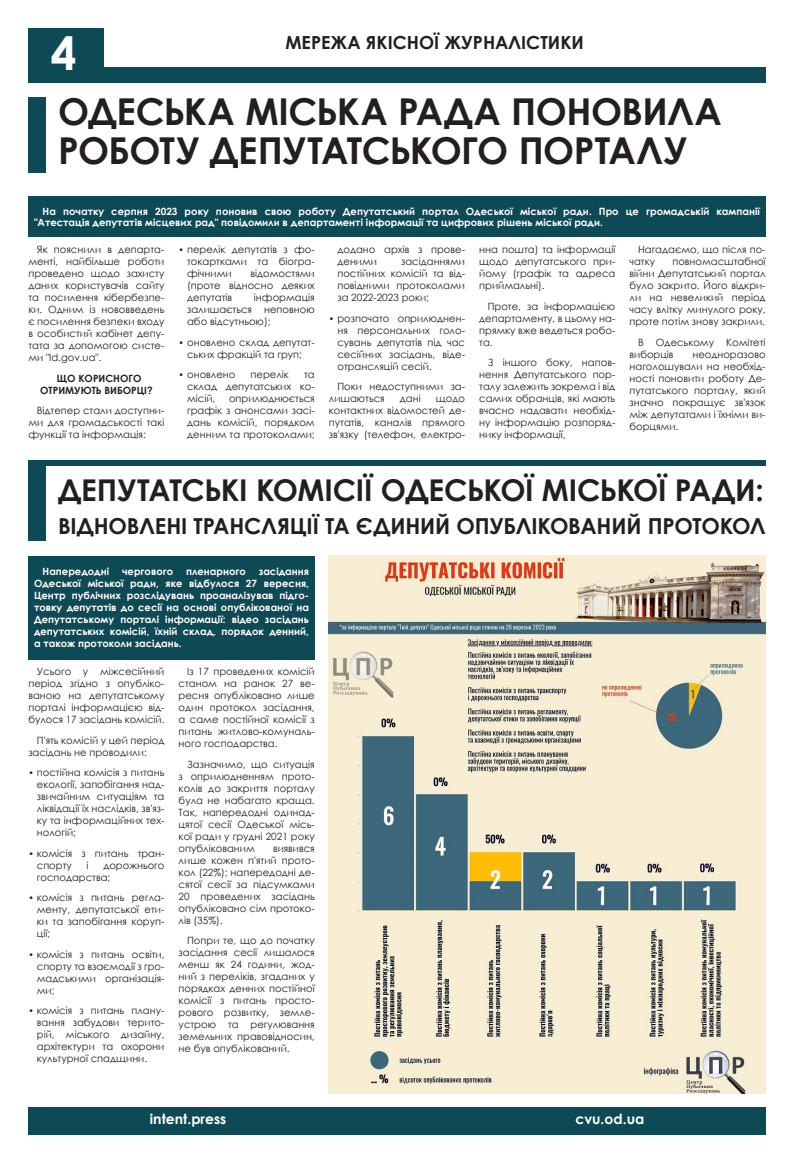
<style>
.page{position:relative;width:794px;height:1163px;background:#fff}
.page>*{position:absolute;margin:0;border:0;box-sizing:border-box;transform-origin:0 0}
.t1{font:700 46px "Century Gothic";color:#fff}
.zag{font:700 37px/39px "Century Gothic";letter-spacing:-.015em;color:#231f20}
.zag-2{font:700 30px "Century Gothic";letter-spacing:-.015em;color:#231f20}
.zag-3{font:700 22px "Century Gothic";letter-spacing:-.005em;color:#231f20}
.t2{font:700 18px "Century Gothic";color:#231f20}
.t3{font:700 14px "Century Gothic";color:#fff}
.main{font:10px/12px "Century Gothic";color:#231f20;text-align:justify}
.main-2{font:700 10px/12px "Century Gothic";color:#fff}
.main-3{font:700 10px/12px "Century Gothic";color:#231f20;text-align:center}
.s1{font-size:9px}
</style>
<div class="page">
<div style="left:28px;top:28px;width:76px;height:55px;background:#0e4a55"></div>
<div style="left:99px;top:67px;width:666px;height:16px;background:#0e4a55"></div>
<div style="left:28px;top:1107px;width:737px;height:27px;background:#0e4a55"></div>
<div style="left:28px;top:97px;width:17px;height:75px;background:#0e4a55"></div>
<div style="left:28px;top:197px;width:737px;height:40px;background:#0e4a55"></div>
<div style="left:28px;top:465px;width:17px;height:76px;background:#0e4a55"></div>
<div style="left:28px;top:556px;width:287px;height:103px;background:#0e4a55"></div>
<div style="left:28px;top:460px;width:737px;height:5px;background:#0e4a55"></div>
<img style="left:329px;top:556px;width:436px;height:537px">
<h1 class="t1" style="left:51px;top:19px;width:27px">4</h1>
<h3 class="t2" style="left:285px;top:29px;width:300px">МЕРЕЖА ЯКІСНОЇ ЖУРНАЛІСТИКИ</h3>
<p class="zag" style="left:58px;top:90px;width:665px">ОДЕСЬКА МІСЬКА РАДА ПОНОВИЛА<br>РОБОТУ ДЕПУТАТСЬКОГО ПОРТАЛУ</p>
<p class="main-2" style="left:34px;top:205px;width:727px;line-height:11.4px;text-indent:9px">На початку серпня 2023 року поновив свою роботу Депутатський портал Одеської міської ради. Про це громадській кампанії "Атестація депутатів місцевих рад" повідомили в департаменті інформації та цифрових рішень міської ради.</p>
<p class="main" style="left:28px;top:243px;width:138px;text-indent:9px">Як пояснили в департа&shy;менті, найбільше роботи проведено щодо захисту даних користувачів сайту та посилення кібербезпе&shy;ки. Одним із нововведень є посилення безпеки входу в особистий кабінет депу&shy;тата за допомогою систе&shy;ми "Id.gov.ua".</p>
<p class="main-3" style="left:40px;top:371px;width:114px">ЩО КОРИСНОГО<br>ОТРИМУЮТЬ ВИБОРЦІ?</p>
<p class="main" style="left:28px;top:404px;width:138px;text-indent:9px">Відтепер стали доступни&shy;ми для громадськості такі функції та інформація:</p>
<p class="main" style="left:187px;top:243px;width:129px;text-indent:-9px"><span class="s1">•</span> перелік депутатів з фо&shy;токартками та біогра&shy;фічними</p>
<p class="main" style="left:187px;top:267px;width:129px;text-indent:63px">відомостями (проте відносно деяких депутатів</p>
<p class="main" style="left:187px;top:291px;width:129px;text-indent:67px">інформація залишається неповною або відсутньою);</p>
<p class="main" style="left:179px;top:336px;width:138px;text-align:center"><span class="s1">•</span> оновлено склад депутат&shy;ських фракцій та груп;</p>
<p class="main" style="left:179px;top:368px;width:58px"><span class="s1">•</span> оновлено</p>
<p class="main" style="left:251px;top:368px;width:40px">перелік</p>
<p class="main" style="left:187px;top:368px;width:129px;text-indent:117px">та склад депутатських ко&shy;місій,</p>
<p class="main" style="left:187px;top:392px;width:129px;text-indent:42px">оприлюднюється графік з анонсами засі&shy;дань комісій, порядком денним та протоколами;</p>
<p class="main" style="left:337px;top:243px;width:129px">додано архів з прове&shy;деними</p>
<p class="main" style="left:337px;top:255px;width:129px;text-indent:64px">засіданнями постійних комісій та від&shy;повідними протоколами за 2022-2023 роки;</p>
<p class="main" style="left:337px;top:312px;width:129px;text-indent:-9px"><span class="s1">•</span> розпочато оприлюднен&shy;ня персональних голо&shy;сувань депутатів під час сесійних засідань, віде&shy;отрансляцій сесій.</p>
<p class="main" style="left:329px;top:380px;width:138px;text-indent:9px">Поки недоступними за&shy;лишаються</p>
<p class="main" style="left:400px;top:392px;width:22px">дані</p>
<p class="main" style="left:329px;top:392px;width:138px;text-indent:107px">щодо контактних відомостей де&shy;путатів, каналів прямого зв'язку (телефон, електро-</p>
<p class="main" style="left:479px;top:243px;width:138px">нна пошта) та інформації щодо депутатського при&shy;йому (графік та адреса приймальні).</p>
<p class="main" style="left:479px;top:300px;width:138px;text-indent:9px">Проте, за інформацією департаменту, в цьому на&shy;прямку вже ведеться робо&shy;та.</p>
<p class="main" style="left:479px;top:356px;width:138px;text-indent:9px">З іншого боку, напов&shy;нення Депутатського пор&shy;талу залежить зокрема і від самих обранців, які мають вчасно надавати необхід&shy;ну інформацію розпоряд&shy;нику інформації,</p>
<p class="main" style="left:629px;top:243px;width:138px;text-indent:9px">Нагадаємо, що після по&shy;чатку</p>
<p class="main" style="left:629px;top:255px;width:138px;text-indent:43px">повномасштабної війни Депутатський портал було закрито. Його відкри&shy;ли на невеликий період часу влітку минулого року, проте потім знову закрили.</p>
<p class="main" style="left:629px;top:336px;width:138px;text-indent:9px">В Одеському Комітеті виборців</p>
<p class="main" style="left:629px;top:348px;width:138px;text-indent:63px">неодноразово наголошували на необхід&shy;ності поновити роботу Де&shy;путатського порталу, який значно покращує зв'язок між депутатами і їхніми ви&shy;борцями.</p>
<p class="zag-2" style="left:58px;top:467px;width:707px">ДЕПУТАТСЬКІ КОМІСІЇ ОДЕСЬКОЇ МІСЬКОЇ РАДИ:</p>
<p class="zag-3" style="left:58px;top:509px;width:709px">ВІДНОВЛЕНІ ТРАНСЛЯЦІЇ ТА ЄДИНИЙ ОПУБЛІКОВАНИЙ ПРОТОКОЛ</p>
<p class="main-2" style="left:34px;top:565px;width:276px;text-align:justify;text-indent:225px">засідання Одеської міської ради, яке відбулося 27 вересня, Центр публічних розслідувань проаналізував підго&shy;товку депутатів до сесії на основі опублікованої на Депутатському порталі інформації: відео засідань депутатських комісій, їхній склад, порядок денний, а також протоколи засідань.</p>
<p class="main-2" style="left:43px;top:565px;width:68px">Напередодні</p>
<p class="main-2" style="left:122px;top:565px;width:53px">чергового</p>
<p class="main-2" style="left:186px;top:565px;width:61px">пленарного</p>
<p class="main" style="left:28px;top:665px;width:138px;text-indent:9px">Усього у міжсесійний період згідно з опубліко&shy;ваною на депутатському порталі інформацією від&shy;булося 17 засідань комісій.</p>
<p class="main" style="left:28px;top:733px;width:138px;text-indent:9px">П'ять комісій у цей період засідань не проводили:</p>
<p class="main" style="left:37px;top:766px;width:129px;text-indent:-9px"><span class="s1">•</span> постійна комісія з питань екології, запобігання над&shy;звичайним ситуаціям та ліквідації їх наслідків, зв'яз&shy;ку та інформаційних тех&shy;нологій;</p>
<p class="main" style="left:37px;top:846px;width:129px;text-indent:-9px"><span class="s1">•</span> комісія з питань тран&shy;спорту</p>
<p class="main" style="left:87px;top:858px;width:3px">і</p>
<p class="main" style="left:37px;top:858px;width:129px;text-indent:67px">дорожнього господарства;</p>
<p class="main" style="left:37px;top:891px;width:129px;text-indent:-9px"><span class="s1">•</span> комісія з питань регла&shy;менту, депутатської ети&shy;ки та запобігання коруп&shy;ції;</p>
<p class="main" style="left:37px;top:947px;width:129px;text-indent:-9px"><span class="s1">•</span> комісія з питань освіти, спорту та взаємодії з гро&shy;мадськими організація&shy;ми;</p>
<p class="main" style="left:37px;top:1004px;width:129px;text-indent:-9px"><span class="s1">•</span> комісія з питань плану&shy;вання забудови терито&shy;рій, міського дизайну, архітектури та охорони культурної спадщини.</p>
<p class="main" style="left:179px;top:665px;width:138px;text-indent:9px">Із 17 проведених комісій станом на ранок 27 ве&shy;ресня опубліковано лише один протокол засідання, а саме постійної комісії з питань житлово-комуналь&shy;ного господарства.</p>
<p class="main" style="left:179px;top:757px;width:138px;text-indent:9px">Зазначимо, що ситуація з оприлюдненням прото&shy;колів до закриття порталу була не набагато краща.<br>Так, напередодні одинад&shy;цятої сесії Одеської місь&shy;кої ради у грудні 2021 року опублікованим</p>
<p class="main" style="left:179px;top:841px;width:138px;text-indent:94px">виявився лише кожен п'ятий прото&shy;кол (22%); напередодні де&shy;сятої сесії за підсумками 20 проведених засідань опубліковано сім протоко&shy;лів (35%).</p>
<p class="main" style="left:179px;top:934px;width:138px;text-indent:9px">Попри те, що до початку засідання сесії лишалося менш як 24 години, жод&shy;ний з переліків, згаданих у порядках денних постійної комісії з питань просто&shy;рового розвитку, земле&shy;устрою та регулювання земельних правовідносин, не був опублікований.</p>
<h3 class="t3" style="left:150px;top:1108px;width:78px">intent.press</h3>
<h3 class="t3" style="left:575px;top:1108px;width:70px">cvu.od.ua</h3>
</div>
